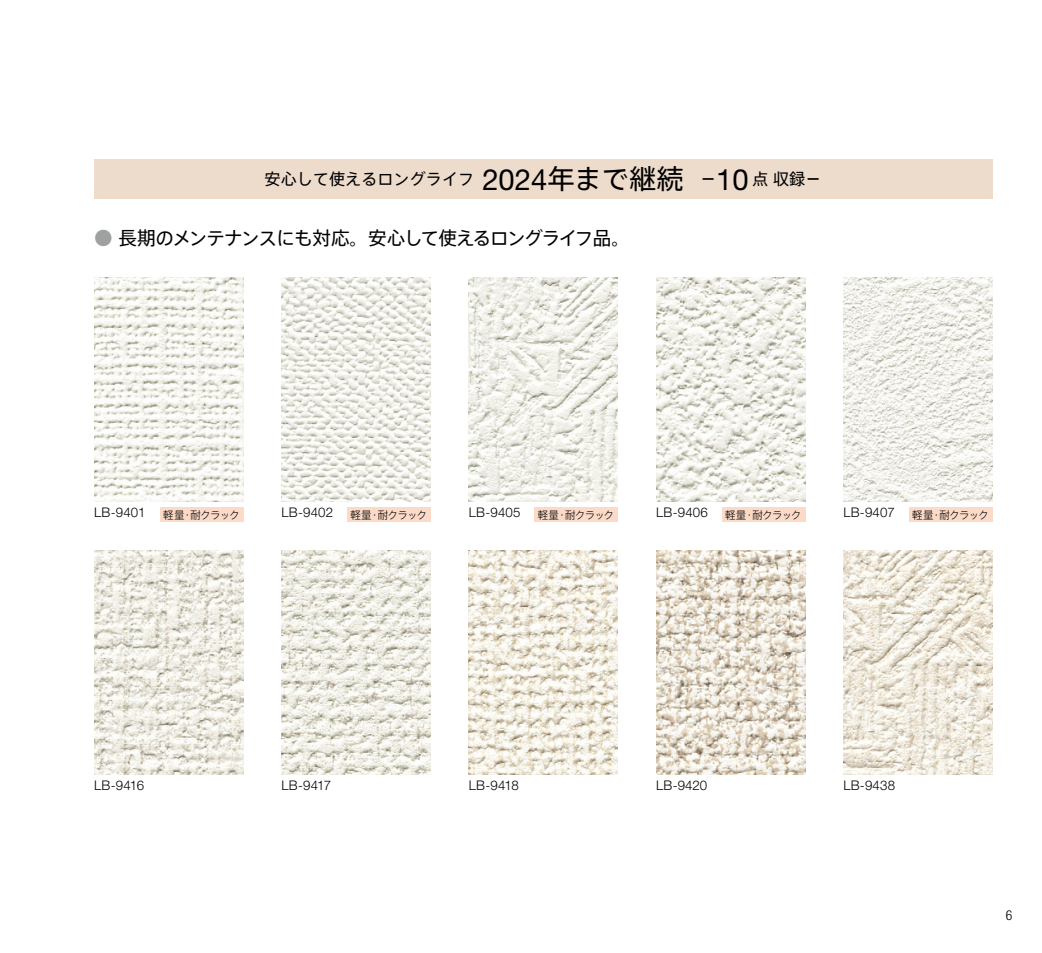
<style>
.page{position:relative;width:1042px;height:953px;background:#fff}
.page>*{position:absolute;margin:0;border:0;box-sizing:border-box;transform-origin:0 0}
._20LB_見出し2_R15Q{font:18.55px "Axis Std";letter-spacing:-.06em;color:#000}
._20LB_見出し1_R22Q{font:16.1px "Axis Std";color:#000}
.t1{font:300 condensed 13.65px "Helvetica Neue LT Std";color:#000}
._20LB_品番{font:300 13.3px "Helvetica Neue LT Std";letter-spacing:.015em;color:#000}
.t2{font:300 10.5px "Axis Std";letter-spacing:-.085em;color:#000}
.s1{font-family:"Helvetica Neue LT Std";font-size:29.22px}
.s2{font-size:27.3px}
.s3{font-family:"Helvetica Neue LT Std";font-weight:300;font-size:29.22px}
.s4{color:#9fa0a0}
</style>
<div class="page">
<img style="left:94px;top:278px;width:149px;height:223px">
<img style="left:843px;top:278px;width:149px;height:223px">
<img style="left:656px;top:278px;width:149px;height:223px">
<img style="left:469px;top:278px;width:149px;height:223px">
<img style="left:282px;top:278px;width:148px;height:223px">
<img style="left:94px;top:551px;width:149px;height:223px">
<img style="left:843px;top:551px;width:149px;height:223px">
<img style="left:656px;top:551px;width:149px;height:223px">
<img style="left:469px;top:551px;width:149px;height:223px">
<img style="left:282px;top:551px;width:148px;height:223px">
<div style="left:160px;top:507px;width:83px;height:15px;background:#fbdac8"></div>
<div style="left:347px;top:507px;width:83px;height:15px;background:#fbdac8"></div>
<div style="left:535px;top:507px;width:83px;height:15px;background:#fbdac8"></div>
<div style="left:722px;top:507px;width:83px;height:15px;background:#fbdac8"></div>
<div style="left:909px;top:507px;width:83px;height:15px;background:#fbdac8"></div>
<div style="left:94px;top:159px;width:898px;height:39px;background:#eddbcc"></div>
<p class="_20LB_見出し1_R22Q" style="left:265px;top:167px;width:558px">安心して使えるロングライフ <span class="s1">2024</span><span class="s2">年まで継続</span> <span class="s3">-</span><span class="s1">10</span> 点収録<span class="s3">-</span></p>
<p class="_20LB_見出し2_R15Q" style="left:94px;top:224px;width:537px"><span class="s4">●</span> 長期のメンテナンスにも対応。安心して使えるロングライフ品。</p>
<p class="_20LB_品番" style="left:94px;top:504px;width:53px">LB-9401</p>
<p class="t2" style="left:163px;top:507px;width:78px">軽量・耐クラック</p>
<p class="_20LB_品番" style="left:282px;top:504px;width:53px">LB-9402</p>
<p class="t2" style="left:350px;top:507px;width:78px">軽量・耐クラック</p>
<p class="_20LB_品番" style="left:469px;top:504px;width:53px">LB-9405</p>
<p class="t2" style="left:538px;top:507px;width:78px">軽量・耐クラック</p>
<p class="_20LB_品番" style="left:656px;top:504px;width:53px">LB-9406</p>
<p class="t2" style="left:725px;top:507px;width:78px">軽量・耐クラック</p>
<p class="_20LB_品番" style="left:843px;top:504px;width:53px">LB-9407</p>
<p class="t2" style="left:912px;top:507px;width:78px">軽量・耐クラック</p>
<p class="_20LB_品番" style="left:94px;top:777px;width:51px">LB-9416</p>
<p class="_20LB_品番" style="left:282px;top:777px;width:51px">LB-9417</p>
<p class="_20LB_品番" style="left:469px;top:777px;width:51px">LB-9418</p>
<p class="_20LB_品番" style="left:656px;top:777px;width:53px">LB-9420</p>
<p class="_20LB_品番" style="left:843px;top:777px;width:53px">LB-9438</p>
<p class="t1" style="left:1005px;top:906px;width:8px">6</p>
</div>
